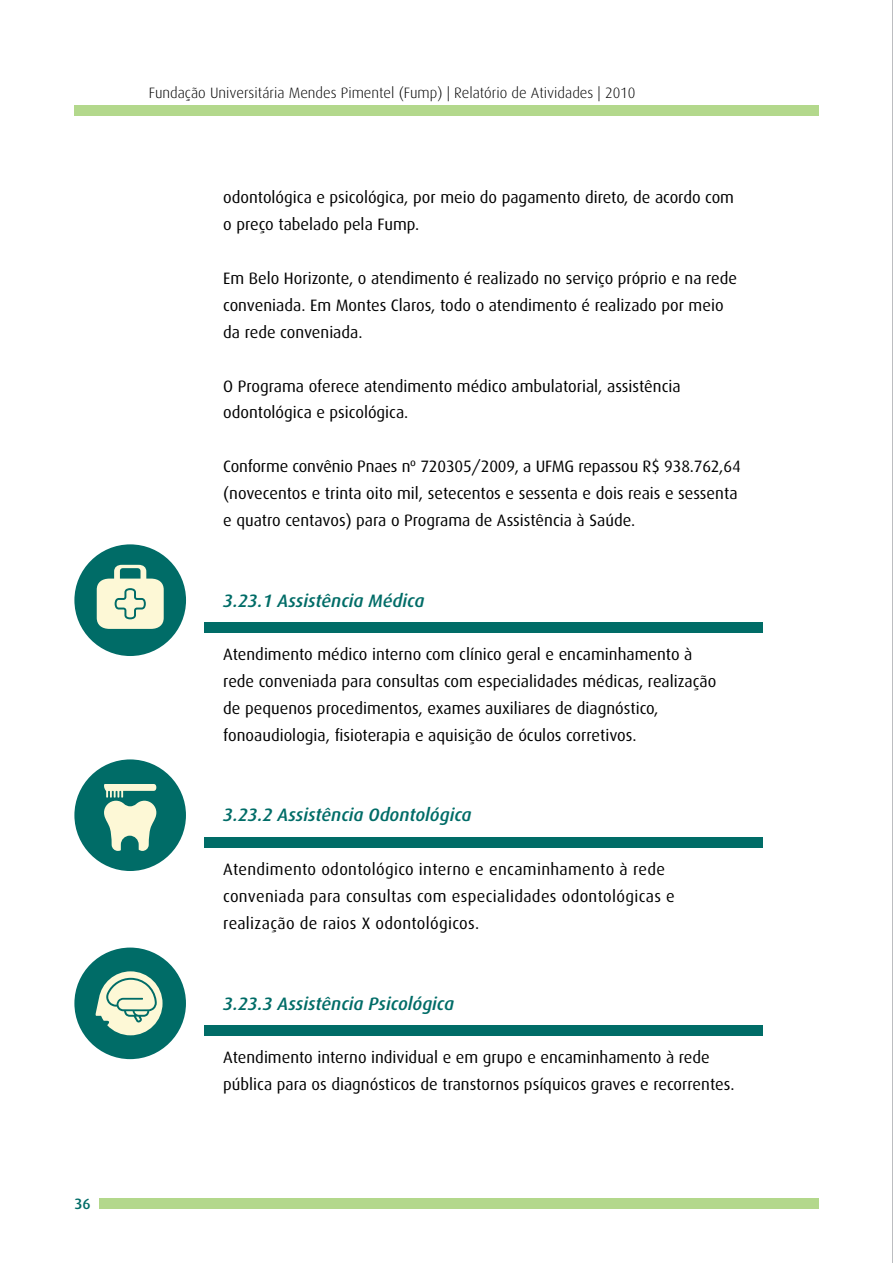
<style>
.page{position:relative;width:893px;height:1263px;background:#fff}
.page>*{position:absolute;margin:0;border:0;box-sizing:border-box;transform-origin:0 0}
.t1{font:italic 500 18px "Dax";color:#006c67}
.t2{font:16.5px/26.8px "Dax";color:#000}
.t3{font:16.5px/26.8px "Dax";letter-spacing:.02em;color:#000}
.t4{font:300 15px "Dax";color:#000}
.t5{font:500 15px "Dax";color:#006c67}
</style>
<div class="page">
<div style="left:205px;top:622px;width:558px;height:10px;background:#006c67"></div>
<div style="left:205px;top:837px;width:558px;height:10px;background:#006c67"></div>
<div style="left:205px;top:1025px;width:558px;height:10px;background:#006c67"></div>
<div style="left:74px;top:544px;width:112px;height:112px;background:#006c67;border-radius:50%"></div>
<svg style="left:97px;top:565px;width:67px;height:64px"></svg>
<div style="left:74px;top:947px;width:112px;height:112px;background:#006c67;border-radius:50%"></div>
<svg style="left:95px;top:971px;width:68px;height:64px"></svg>
<div style="left:74px;top:759px;width:112px;height:112px;background:#006c67;border-radius:50%"></div>
<svg style="left:104px;top:784px;width:52px;height:67px"></svg>
<hr style="left:892px;top:0;width:1px;height:1263px;background:#a7a9ac">
<div style="left:74px;top:105px;width:745px;height:10px;background:#b3d88c"></div>
<div style="left:99px;top:1199px;width:720px;height:10px;background:#b3d88c"></div>
<p class="t5" style="left:74px;top:1195px;width:18px">36</p>
<p class="t4" style="left:149px;top:84px;width:488px">Fundação Universitária Mendes Pimentel (Fump) | Relatório de Atividades | 2010</p>
<p class="t2" style="left:223px;top:184px;width:512px">odontológica e psicológica, por meio do pagamento direto, de acordo com o preço tabelado pela Fump.</p>
<p class="t2" style="left:223px;top:265px;width:515px">Em Belo Horizonte, o atendimento é realizado no serviço próprio e na rede conveniada. Em Montes Claros, todo o atendimento é realizado por meio da rede conveniada.</p>
<p class="t2" style="left:223px;top:373px;width:459px">O Programa oferece atendimento médico ambulatorial, assistência odontológica e psicológica.</p>
<p class="t2" style="left:223px;top:453px;width:519px">Conforme convênio Pnaes nº 720305/2009, a UFMG repassou R$ 938.762,64 (novecentos e trinta oito mil, setecentos e sessenta e dois reais e sessenta e quatro centavos) para o Programa de Assistência à Saúde.</p>
<p class="t1" style="left:223px;top:590px;width:203px">3.23.1 Assistência Médica</p>
<p class="t2" style="left:223px;top:641px;width:495px">Atendimento médico interno com clínico geral e encaminhamento à rede conveniada para consultas com especialidades médicas, realização de pequenos procedimentos, exames auxiliares de diagnóstico, fonoaudiologia, fisioterapia e aquisição de óculos corretivos.</p>
<p class="t1" style="left:223px;top:805px;width:250px">3.23.2 Assistência Odontológica</p>
<p class="t3" style="left:223px;top:856px;width:453px">Atendimento odontológico interno e encaminhamento à rede conveniada para consultas com especialidades odontológicas e realização de raios X odontológicos.</p>
<p class="t1" style="left:223px;top:993px;width:232px">3.23.3 Assistência Psicológica</p>
<p class="t2" style="left:223px;top:1044px;width:513px">Atendimento interno individual e em grupo e encaminhamento à rede pública para os diagnósticos de transtornos psíquicos graves e recorrentes.</p>
</div>
